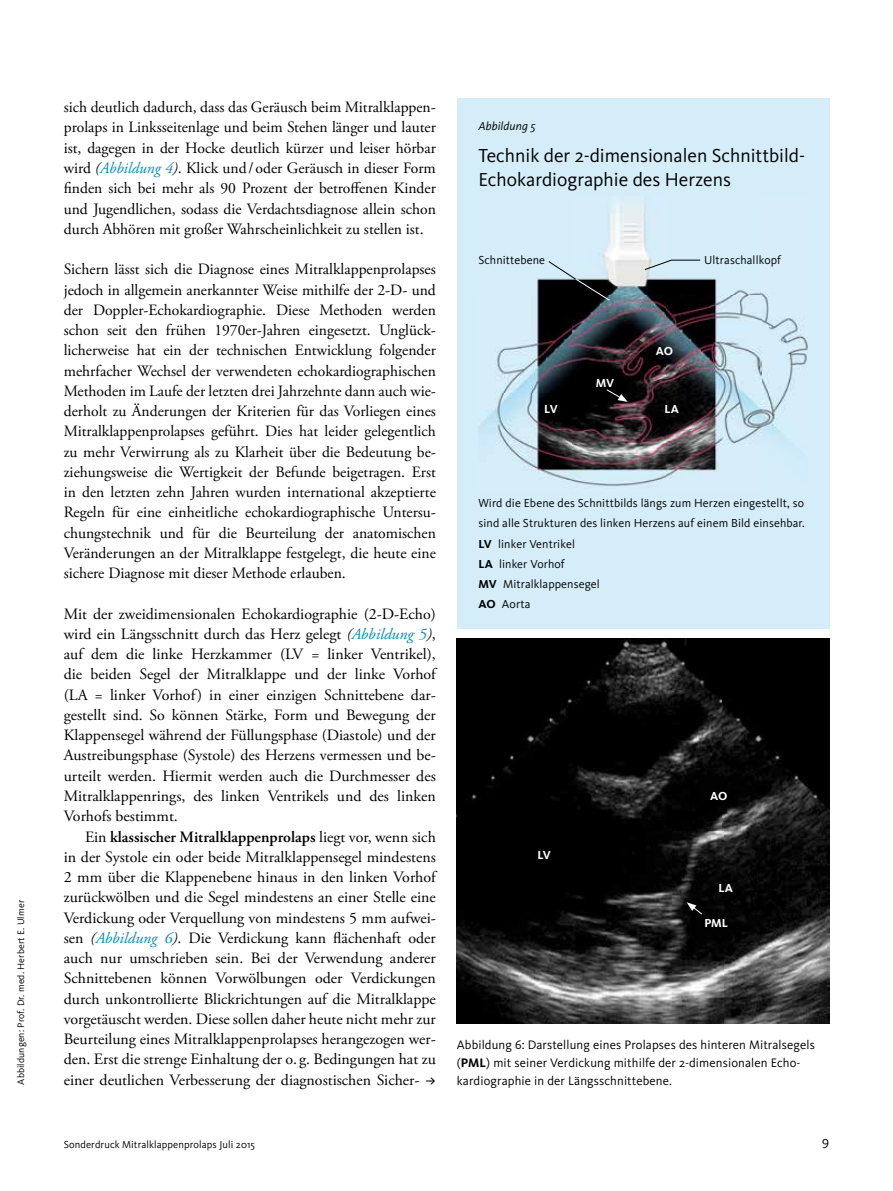
<style>
.page{position:relative;width:893px;height:1191px;background:#fff}
.page>*{position:absolute;margin:0;border:0;box-sizing:border-box;transform-origin:0 0}
.t1{font:19.5px/24px "Kievit";color:#000}
.t2{font:15.75px/20.2px "Adobe Garamond Pro";color:#000;text-align:justify}
.t3{font:13.5px "Kievit Regular SC";color:#000}
.t4{font:12.75px/18px "Kievit";letter-spacing:.01em;color:#000}
.t5{font:12px/20.2px "Kievit";letter-spacing:.01em;color:#000}
.t6{font:700 12px "Kievit";letter-spacing:-.015em;color:#fff}
.t7{font:italic 12px "Kievit";letter-spacing:.01em;color:#000}
.t8{font:10.5px "Kievit";letter-spacing:.01em;color:#000}
.t9{font:9.75px "Kievit";letter-spacing:.01em;color:#000}
.s1{font-style:italic}
.s2{font-style:italic;color:#008dbc}
.s3{font-weight:600}
.s4{font-weight:700}
</style>
<div class="page">
<div style="left:457px;top:98px;width:372px;height:531px;background:#d4edf9"></div>
<img style="left:478px;top:201px;width:330px;height:286px">
<svg style="left:644px;top:259px;width:57px;height:12px"></svg>
<svg style="left:606px;top:388px;width:22px;height:14px"></svg>
<img style="left:457px;top:639px;width:372px;height:384px">
<svg style="left:548px;top:260px;width:62px;height:41px"></svg>
<svg style="left:687px;top:902px;width:16px;height:13px"></svg>
<p class="t9" style="left:15px;top:1084px;width:186px;rotate:-90deg">Abbildungen: Prof. Dr. med. Herbert E. Ulmer</p>
<p class="t2" style="left:64px;top:98px;width:374px">sich deutlich dadurch, dass das Geräusch beim Mitralklappen&shy;prolaps in Linksseitenlage und beim Stehen länger und lauter ist, dagegen in der Hocke deutlich kürzer und leiser hörbar wird <span class="s1">(</span><span class="s2">Abbildung 4</span><span class="s1">)</span>. Klick und / oder Geräusch in dieser Form finden sich bei mehr als 90 Prozent der be troffenen Kinder und Jugend lichen, sodass die Verdachtsdiagnose allein schon durch Abhören mit großer Wahrscheinlichkeit zu stellen ist.</p>
<p class="t2" style="left:64px;top:260px;width:374px">Sichern lässt sich die Diagnose eines Mitralklappenprolapses jedoch in allgemein anerkannter Weise mithilfe der 2-D- und der Doppler-Echokardiographie. Diese Methoden werden schon seit den frühen 1970er-Jahren eingesetzt. Unglück&shy;licherweise hat ein der technischen Entwicklung folgender mehr facher Wechsel der verwendeten echokardiographischen Methoden im Laufe der letzten drei Jahrzehnte dann auch wie&shy;derholt zu Änderungen der Kriterien für das Vorliegen eines Mitralklappenprolapses geführt. Dies hat leider gelegentlich zu mehr Verwirrung als zu Klarheit über die Bedeutung be&shy;ziehungsweise die Wertigkeit der Befunde beigetragen. Erst in den letzten zehn Jahren wurden international akzeptierte Regeln für eine einheitliche echokardiographische Untersu&shy;chungstechnik und für die Beurteilung der anatomischen Veränderungen an der Mitralklappe festgelegt, die heute eine sichere Diagnose mit dieser Methode erlauben.</p>
<p class="t2" style="left:64px;top:604px;width:374px">Mit der zweidimensionalen Echokardiographie (2-D-Echo) wird ein Längsschnitt durch das Herz gelegt <span class="s1">(</span><span class="s2">Abbildung 5</span><span class="s1">)</span>, auf dem die linke Herzkammer (LV = linker Ventrikel), die beiden Segel der Mitralklappe und der linke Vorhof (LA = linker Vorhof) in einer einzigen Schnittebene dar&shy;gestellt sind. So können Stärke, Form und Bewegung der Klappensegel während der Füllungsphase (Diastole) und der Austreibungsphase (Systole) des Herzens vermessen und be&shy;urteilt werden. Hiermit werden auch die Durchmesser des Mitralklappenrings, des linken Ventrikels und des linken Vorhofs bestimmt.</p>
<p class="t2" style="left:64px;top:827px;width:374px;text-indent:21px">Ein <span class="s3">klassischer Mitralklappenprolaps</span> liegt vor, wenn sich in der Systole ein oder beide Mitralklappensegel mindestens 2 mm über die Klappenebene hinaus in den linken Vorhof zurückwölben und die Segel mindestens an einer Stelle eine Verdickung oder Verquellung von mindestens 5 mm aufwei&shy;sen <span class="s1">(</span><span class="s2">Abbildung 6</span><span class="s1">)</span>. Die Verdickung kann flächenhaft oder auch nur umschrieben sein. Bei der Verwendung anderer Schnittebenen können Vorwölbungen oder Verdickungen durch unkontrollierte Blickrichtungen auf die Mitralklappe vorgetäuscht werden. Diese sollen daher heute nicht mehr zur Beurteilung eines Mitralklappenprolapses herangezogen wer&shy;den. Erst die strenge Einhaltung der o. g. Bedingungen hat zu</p>
<p class="t2" style="left:64px;top:1070px;width:374px">einer deutlichen Verbesserung der diagnostischen Sicher - <sub>b</sub></p>
<p class="t7" style="left:478px;top:118px;width:59px">Abbildung 5</p>
<p class="t1" style="left:478px;top:144px;width:328px">Technik der 2-dimensionalen Schnittbild-<br>Echokardiographie des Herzens</p>
<p class="t5" style="left:478px;top:250px;width:68px">Schnittebene</p>
<p class="t5" style="left:704px;top:250px;width:78px">Ultraschallkopf</p>
<p class="t6" style="left:596px;top:375px;width:20px">MV</p>
<p class="t6" style="left:656px;top:344px;width:19px">AO</p>
<p class="t6" style="left:544px;top:402px;width:15px">LV</p>
<p class="t6" style="left:664px;top:402px;width:16px">LA</p>
<p class="t5" style="left:478px;top:493px;width:328px">Wird die Ebene des Schnittbilds längs zum Herzen eingestellt, so sind alle Strukturen des linken Herzens auf einem Bild einsehbar.<br><span class="s4">LV</span> linker Ventrikel<br><span class="s4">LA</span> linker Vorhof<br><span class="s4">MV</span> Mitralklappensegel<br><span class="s4">AO</span> Aorta</p>
<p class="t6" style="left:537px;top:847px;width:15px">LV</p>
<p class="t6" style="left:710px;top:788px;width:19px">AO</p>
<p class="t6" style="left:719px;top:881px;width:16px">LA</p>
<p class="t6" style="left:704px;top:915px;width:25px">PML</p>
<p class="t4" style="left:457px;top:1035px;width:360px">Abbildung 6: Darstellung eines Prolapses des hinteren Mitralsegels (<span class="s4">PML</span>) mit seiner Verdickung mithilfe der 2-dimensionalen Echo&shy;kardiographie in der Längsschnittebene.</p>
<p class="t8" style="left:64px;top:1139px;width:193px">Sonderdruck Mitralklappenprolaps Juli 2015</p>
<p class="t3" style="left:822px;top:1136px;width:8px">9</p>
</div>
